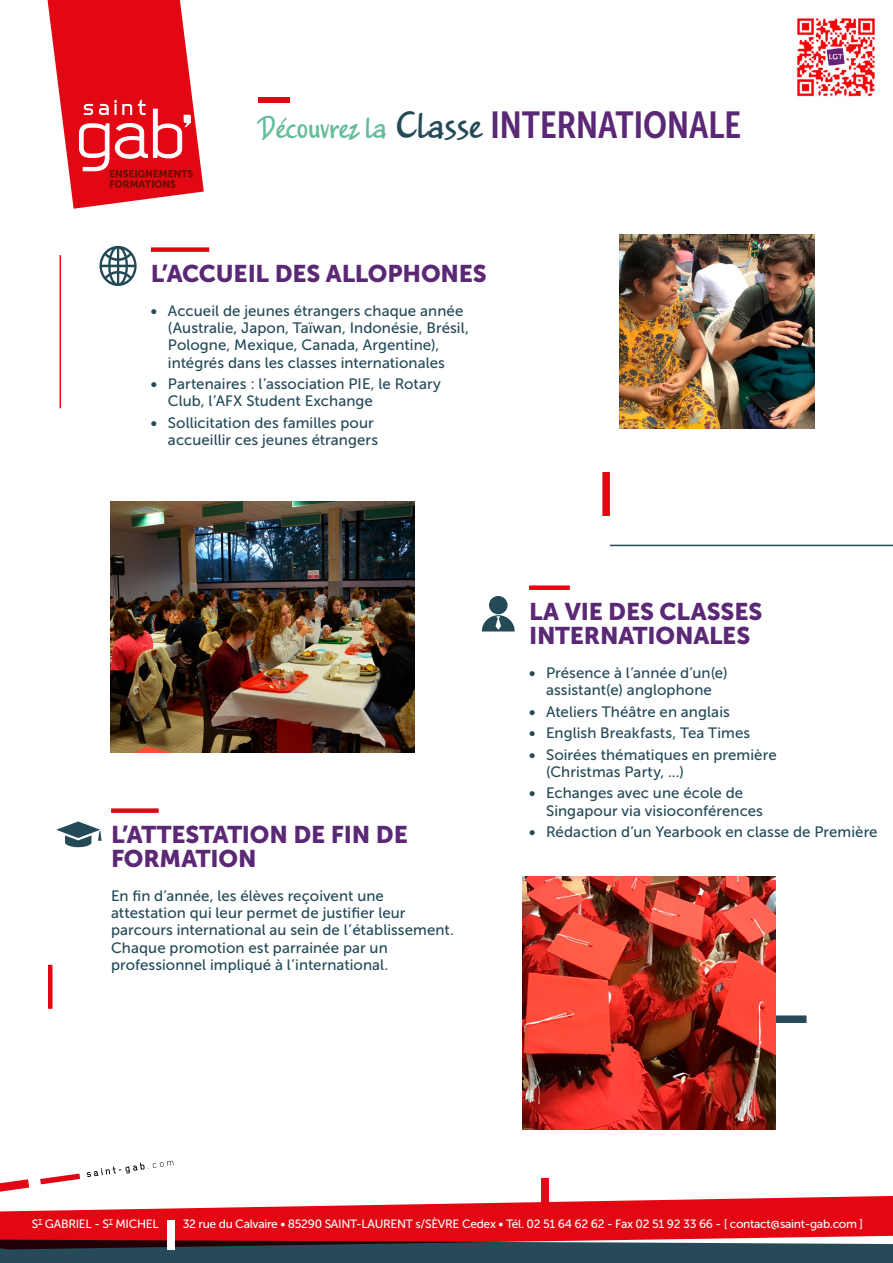
<style>
.page{position:relative;width:893px;height:1263px;background:#fff}
.page>*{position:absolute;margin:0;border:0;box-sizing:border-box;transform-origin:0 0}
.t1{font:37.5px "Museo Sans Cond 700";color:#5a2875}
.t2{font:24px/24px "Museo Sans 900";letter-spacing:-.005em;color:#5a2875}
.t3{font:15px/17.2px "Museo Sans 500";letter-spacing:.005em;color:#244a58}
.t4{font:12px "Museo Sans 500";letter-spacing:-.025em;color:#fff}
.s1{font-family:"Jakob";font-size:27px;color:#65bc99}
.s2{font-family:"Jakob";font-size:33px;color:#244a58}
.s3{font-family:"Museo Sans 700";color:#274a58}
</style>
<div class="page">
<svg style="left:47px;top:0;width:157px;height:209px"></svg>
<div style="left:0;top:1249px;width:893px;height:14px;background:#274a58"></div>
<svg style="left:0;top:1196px;width:893px;height:53px;fill:#e30613"></svg>
<div style="left:167px;top:1220px;width:7px;height:29px;background:#fff"></div>
<div style="left:541px;top:1178px;width:8px;height:30px;background:#e30613"></div>
<svg style="left:0;top:1179px;width:29px;height:13px"></svg>
<svg style="left:87px;top:1161px;width:87px;height:16px"></svg>
<svg style="left:40px;top:1173px;width:40px;height:11px"></svg>
<div style="left:259px;top:97px;width:31px;height:5px;background:#e30613"></div>
<hr style="left:60px;top:255px;width:1px;height:153px;background:#e30613">
<div style="left:771px;top:1015px;width:35px;height:8px;background:#274a58"></div>
<div style="left:602px;top:472px;width:8px;height:44px;background:#e30613"></div>
<div style="left:529px;top:585px;width:41px;height:5px;background:#e30613"></div>
<div style="left:151px;top:247px;width:58px;height:5px;background:#e30613"></div>
<div style="left:111px;top:808px;width:48px;height:5px;background:#e30613"></div>
<img style="left:111px;top:501px;width:304px;height:251px">
<img style="left:522px;top:877px;width:253px;height:252px">
<img style="left:620px;top:234px;width:194px;height:195px">
<hr style="left:48px;top:965px;width:4px;height:44px;background:#e30613">
<svg style="left:56px;top:821px;width:46px;height:26px"></svg>
<div style="left:489px;top:596px;width:19px;height:18px;background:#244a58;border-radius:50%"></div>
<svg style="left:482px;top:615px;width:33px;height:16px"></svg>
<hr style="left:610px;top:545px;width:283px;height:1px;background:#274a58">
<svg style="left:100px;top:246px;width:37px;height:40px"></svg>
<img style="left:796px;top:18px;width:79px;height:79px">
<h1 class="t1" style="left:259px;top:105px;width:483px"><span class="s1">Découvrez la</span> <span class="s2">Classe</span> INTERNATIONALE</h1>
<h2 class="t2" style="left:151px;top:261px;width:337px">L’ACCUEIL DES ALLOPHONES</h2>
<p class="t3" style="left:168px;top:302px;width:302px;text-indent:-17px"><span class="s3">•</span> Accueil de jeunes étrangers chaque année (Australie, Japon, Taïwan, Indonésie, Brésil, Pologne, Mexique, Canada, Argentine), intégrés dans les classes internationales</p>
<p class="t3" style="left:168px;top:375px;width:274px;text-indent:-17px"><span class="s3">•</span> Partenaires : l’association PIE, le Rotary<br>Club, l’AFX Student Exchange</p>
<p class="t3" style="left:151px;top:414px;width:229px;text-align:right"><span class="s3">•</span> Sollicitation des familles pour accueillir ces jeunes étrangers</p>
<h2 class="t2" style="left:111px;top:822px;width:298px">L’ATTESTATION DE FIN DE<br>FORMATION</h2>
<p class="t3" style="left:111px;top:887px;width:344px">En fin d’année, les élèves reçoivent une attestation qui leur permet de justifier leur parcours international au sein de l’établissement.<br>Chaque promotion est parrainée par un professionnel impliqué à l’international.</p>
<h2 class="t2" style="left:529px;top:599px;width:235px">LA VIE DES CLASSES<br>INTERNATIONALES</h2>
<p class="t3" style="left:529px;top:664px;width:200px;text-align:center"><span class="s3">•</span> Présence à l’année d’un(e) assistant(e) anglophone</p>
<p class="t3" style="left:529px;top:703px;width:202px"><span class="s3">•</span> Ateliers Théâtre en anglais</p>
<p class="t3" style="left:529px;top:724px;width:223px"><span class="s3">•</span> English Breakfasts, Tea Times</p>
<p class="t3" style="left:546px;top:746px;width:232px;text-indent:-17px"><span class="s3">•</span> Soirées thématiques en première (Christmas Party, ...)</p>
<p class="t3" style="left:546px;top:785px;width:218px;text-indent:-17px"><span class="s3">•</span> Echanges avec une école de<br>Singapour via visioconférences</p>
<p class="t3" style="left:529px;top:823px;width:350px"><span class="s3">•</span> Rédaction d’un Yearbook en classe de Première</p>
<p class="t4" style="left:32px;top:1217px;width:833px">S<sup>T</sup> GABRIEL - S<sup>T</sup> MICHEL • 32 rue du Calvaire • 85290 SAINT-LAURENT s/SÈVRE Cedex • Tél. 02 51 64 62 62 - Fax 02 51 92 33 66 - [ contact@saint-gab.com ]</p>
</div>
